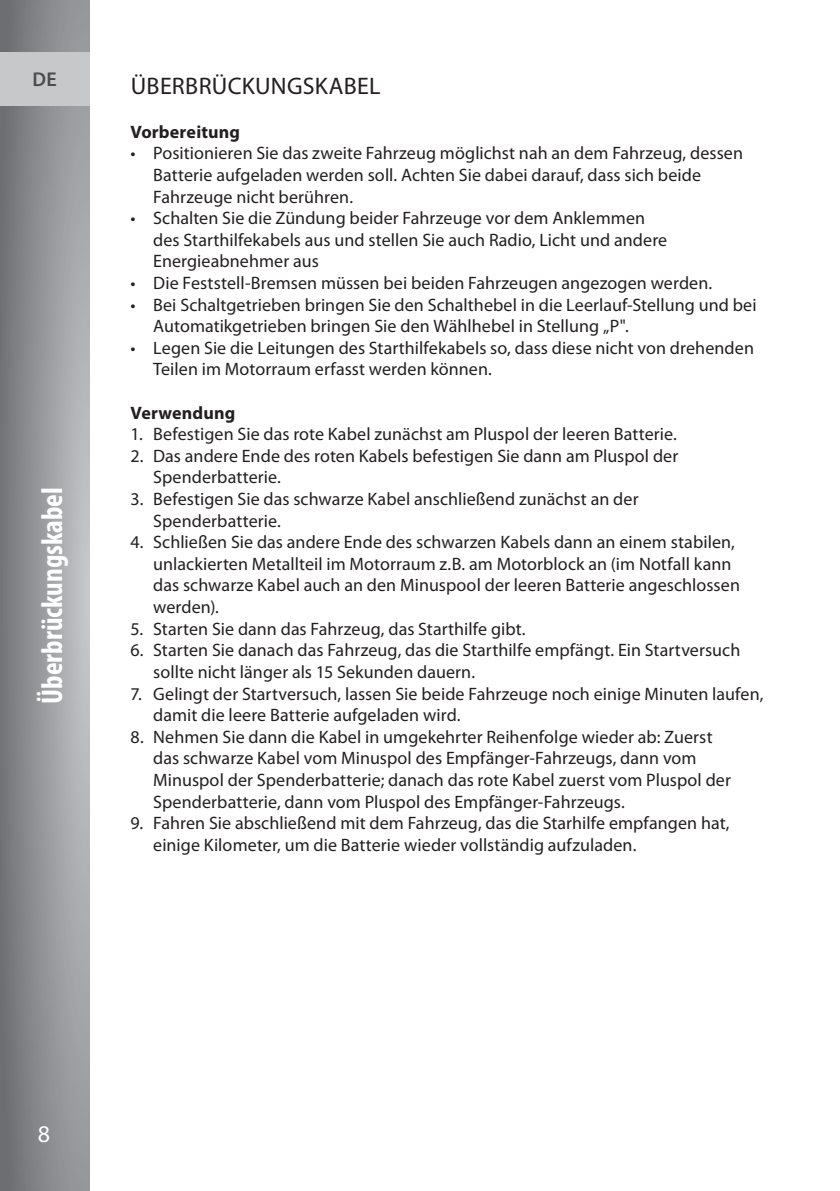
<style>
.page{position:relative;width:840px;height:1191px;background:#fff}
.page>*{position:absolute;margin:0;border:0;box-sizing:border-box;transform-origin:0 0}
.t1{font:700 condensed 30px "Myriad Pro";color:#fff}
.t2{font:24px "Myriad Pro";letter-spacing:.01em;color:#231f20}
.t3{font:24px "Myriad Pro";color:#fff}
.t4{font:600 20px "Myriad Pro";color:#4b4c4d}
.t5{font:18px/21.6px "Myriad Pro";letter-spacing:.005em;color:#231f20}
.t6{font:700 18px "Myriad Pro";letter-spacing:.01em;color:#231f20}
</style>
<div class="page">
<svg style="left:0;top:0;width:89px;height:1191px;background:#929497"></svg>
<div style="left:0;top:52px;width:89px;height:54px;background:#c7c8ca"></div>
<p class="t4" style="left:33px;top:67px;width:26px">DE</p>
<h1 class="t1" style="left:33px;top:703px;width:217px;rotate:-90deg">Überbrückungskabel</h1>
<h2 class="t2" style="left:131px;top:72px;width:251px">ÜBERBRÜCKUNGSKABEL</h2>
<p class="t6" style="left:130px;top:120px;width:111px">Vorbereitung</p>
<p class="t5" style="left:153px;top:142px;width:591px;text-indent:-23px">• Positionieren Sie das zweite Fahrzeug möglichst nah an dem Fahrzeug, dessen<br>Batterie aufgeladen werden soll. Achten Sie dabei darauf, dass sich beide<br>Fahrzeuge nicht berühren.</p>
<p class="t5" style="left:153px;top:207px;width:515px;text-indent:-23px">• Schalten Sie die Zündung beider Fahrzeuge vor dem Anklemmen des Starthilfekabels aus und stellen Sie auch Radio, Licht und andere<br>Energieabnehmer aus</p>
<p class="t5" style="left:130px;top:272px;width:583px">• Die Feststell-Bremsen müssen bei beiden Fahrzeugen angezogen werden.</p>
<p class="t5" style="left:153px;top:293px;width:604px;text-indent:-23px">• Bei Schaltgetrieben bringen Sie den Schalthebel in die Leerlauf-Stellung und bei<br>Automatikgetrieben bringen Sie den Wählhebel in Stellung „P".</p>
<p class="t5" style="left:153px;top:337px;width:602px;text-indent:-23px">• Legen Sie die Leitungen des Starthilfekabels so, dass diese nicht von drehenden<br>Teilen im Motorraum erfasst werden können.</p>
<p class="t6" style="left:130px;top:401px;width:106px">Verwendung</p>
<p class="t5" style="left:130px;top:423px;width:547px">1. Befestigen Sie das rote Kabel zunächst am Pluspol der leeren Batterie.</p>
<p class="t5" style="left:153px;top:445px;width:526px;text-indent:-23px">2. Das andere Ende des roten Kabels befestigen Sie dann am Pluspol der<br>Spenderbatterie.</p>
<p class="t5" style="left:153px;top:488px;width:486px;text-indent:-23px">3. Befestigen Sie das schwarze Kabel anschließend zunächst an der<br>Spenderbatterie.</p>
<p class="t5" style="left:153px;top:531px;width:588px;text-indent:-23px">4. Schließen Sie das andere Ende des schwarzen Kabels dann an einem stabilen, unlackierten Metallteil im Motorraum z.B. am Motorblock an (im Notfall kann das schwarze Kabel auch an den Minuspool der leeren Batterie angeschlossen werden).</p>
<p class="t5" style="left:130px;top:617px;width:396px">5. Starten Sie dann das Fahrzeug, das Starthilfe gibt.</p>
<p class="t5" style="left:153px;top:639px;width:588px;text-indent:-23px">6. Starten Sie danach das Fahrzeug, das die Starthilfe empfängt. Ein Startversuch sollte nicht länger als 15 Sekunden dauern.</p>
<p class="t5" style="left:153px;top:682px;width:611px;text-indent:-23px">7. Gelingt der Startversuch, lassen Sie beide Fahrzeuge noch einige Minuten laufen, damit die leere Batterie aufgeladen wird.</p>
<p class="t5" style="left:153px;top:725px;width:579px;text-indent:-23px">8. Nehmen Sie dann die Kabel in umgekehrter Reihenfolge wieder ab: Zuerst das schwarze Kabel vom Minuspol des Empfänger-Fahrzeugs, dann vom Minuspol der Spenderbatterie; danach das rote Kabel zuerst vom Pluspol der Spenderbatterie, dann vom Pluspol des Empfänger-Fahrzeugs.</p>
<p class="t5" style="left:153px;top:812px;width:577px;text-indent:-23px">9. Fahren Sie abschließend mit dem Fahrzeug, das die Starhilfe empfangen hat, einige Kilometer, um die Batterie wieder vollständig aufzuladen.</p>
<h2 class="t3" style="left:38px;top:1119px;width:14px">8</h2>
</div>
